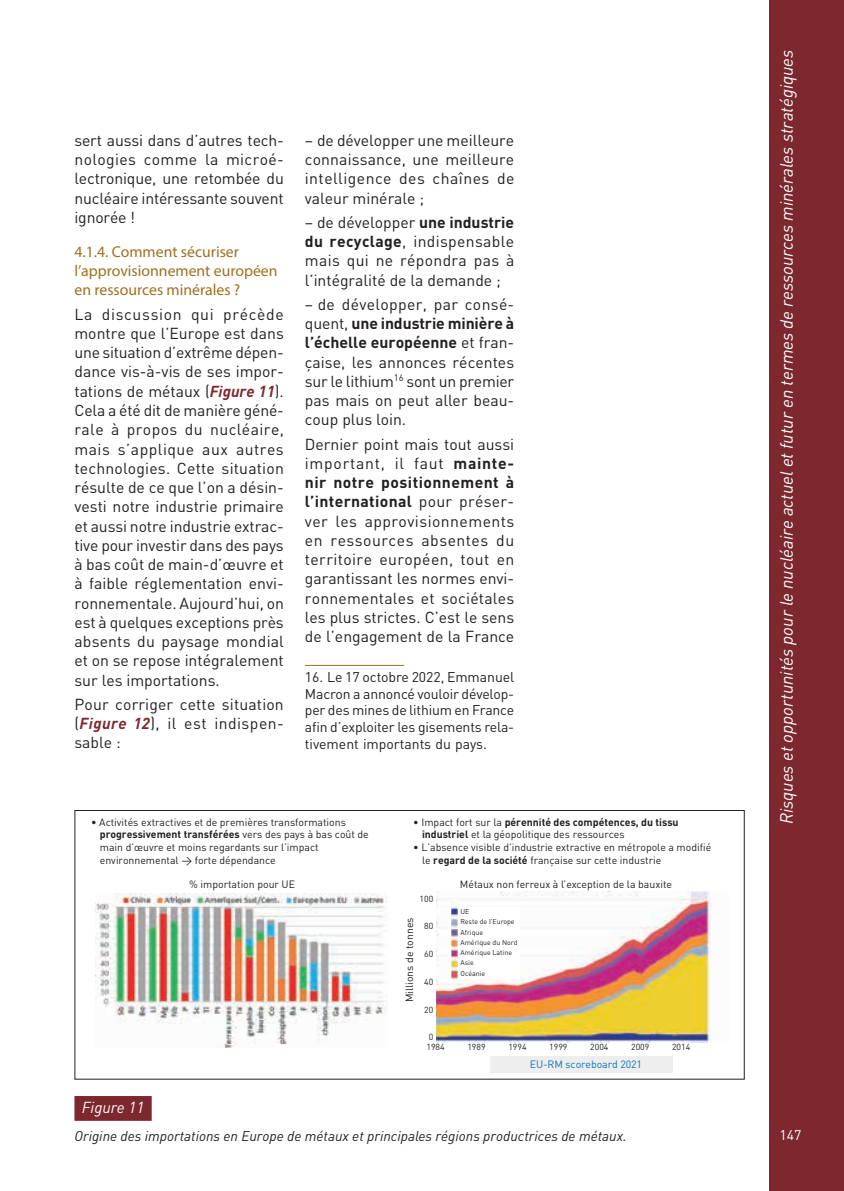
<style>
.page{position:relative;width:844px;height:1191px;background:#fff}
.page>*{position:absolute;margin:0;border:0;box-sizing:border-box;transform-origin:0 0}
.t1{font:italic 17.5px "DINOT";color:#fff}
.Texte_courant{font:15.75px/19.2px "DINOT";color:#231f20;text-align:justify}
.Intertitre_3{font:15.75px/19.2px "Myriad Pro";color:#9f7020}
.Figure_numero{font:italic 15.75px "DINOT";color:#fff}
.Notes{font:14px/16.6px "DINOT";letter-spacing:-.01em;color:#231f20;text-align:justify}
.Figure_titre{font:italic 14px "DINOT";color:#231f20}
.t2{font:14px "DINOT";color:#fff}
.t3{font:10.5px/12.6px "DINOT";color:#231f20}
.t4{font:10.5px "DINOT";letter-spacing:-.005em;color:#0b74bb}
.t5{font:8.75px "DINOT";color:#231f20}
.t6{font:7px/10.5px "DINOT";color:#231f20}
.s1{font-weight:700;font-style:italic;color:#7d272f}
.s2{font-weight:700}
</style>
<div class="page">
<div style="left:769px;top:0;width:74px;height:1191px;background:#7d272f"></div>
<hr style="left:305px;top:665px;width:99px;height:1px;background:#9f7020">
<div style="left:74px;top:1096px;width:78px;height:24px;background:#7d272f"></div>
<img style="left:436px;top:891px;width:276px;height:151px">
<div style="left:490px;top:1056px;width:182px;height:17px;background:#edeeed"></div>
<img style="left:96px;top:894px;width:291px;height:154px">
<div style="left:448px;top:907px;width:71px;height:71px;background:#fff"></div>
<img style="left:451px;top:899px;width:6px;height:82px">
<div style="left:74px;top:810px;width:670px;height:269px;border:1px solid #231f20"></div>
<p class="Texte_courant" style="left:74px;top:130px;width:211px">sert aussi dans d’autres tech&shy;nologies comme la microé&shy;lectronique, une retombée du nucléaire intéressante souvent ignorée !</p>
<p class="Intertitre_3" style="left:74px;top:242px;width:204px">4.1.4. Comment sécuriser l’approvisionnement européen en ressources minérales ?</p>
<p class="Texte_courant" style="left:74px;top:304px;width:211px">La discussion qui précède montre que l’Europe est dans une situation d’extrême dépen&shy;dance vis-à-vis de ses impor&shy;tations de métaux (<span class="s1">Figure 11</span>).<br>Cela a été dit de manière géné&shy;rale à propos du nucléaire, mais s’applique aux autres technologies. Cette situation résulte de ce que l’on a désin&shy;vesti notre industrie primaire et aussi notre industrie extrac&shy;tive pour investir dans des pays à bas coût de main-d’œuvre et à faible réglementation envi&shy;ronnementale. Aujourd’hui, on est à quelques exceptions près absents du paysage mondial et on se repose intégralement sur les importations.</p>
<p class="Texte_courant" style="left:74px;top:694px;width:211px">Pour corriger cette situation (<span class="s1">Figure 12</span>), il est indispen&shy;sable :</p>
<p class="Texte_courant" style="left:305px;top:130px;width:211px">– de développer une meilleure connaissance, une meilleure intelligence des chaînes de valeur minérale ;</p>
<p class="Texte_courant" style="left:305px;top:212px;width:211px">– de développer <span class="s2">une industrie du recyclage</span>, indispensable mais qui ne répondra pas à l’intégralité de la demande ;</p>
<p class="Texte_courant" style="left:305px;top:294px;width:211px">– de développer, par consé&shy;quent, <span class="s2">une industrie minière à l’échelle européenne</span> et fran&shy;çaise, les annonces récentes sur le lithium<sup>16</sup> sont un premier pas mais on peut aller beau&shy;coup plus loin.</p>
<p class="Texte_courant" style="left:305px;top:434px;width:211px">Dernier point mais tout aussi important, il faut <span class="s2">mainte&shy;nir notre positionnement à l’international</span> pour préser&shy;ver les approvisionnements en ressources absentes du territoire européen, tout en garantissant les normes envi&shy;ronnementales et sociétales les plus strictes. C’est le sens de l’engagement de la France</p>
<p class="Notes" style="left:305px;top:668px;width:211px">16. Le 17 octobre 2022, Emmanuel Macron a annoncé vouloir dévelop&shy;per des mines de lithium en France afin d’exploiter les gisements rela&shy;tivement importants du pays.</p>
<p class="t3" style="left:100px;top:815px;width:270px;text-indent:-9px">• Activités extractives et de premières transformations <span class="s2">progressivement transférées</span> vers des pays à bas coût de main d’œuvre et moins regardants sur l’impact environnemental → forte dépendance</p>
<p class="t3" style="left:422px;top:815px;width:258px;text-indent:-9px">• Impact fort sur la <span class="s2">pérennité des compétences, du tissu industriel</span> et la géopolitique des ressources</p>
<p class="t3" style="left:422px;top:840px;width:290px;text-indent:-9px">• L’absence visible d’industrie extractive en métropole a modifié le <span class="s2">regard de la société</span> française sur cette industrie</p>
<p class="t3" style="left:189px;top:877px;width:107px">% importation pour UE</p>
<p class="t3" style="left:460px;top:877px;width:213px">Métaux non ferreux à l’exception de la bauxite</p>
<p class="t6" style="left:460px;top:906px;width:10px">UE</p>
<p class="t6" style="left:460px;top:947px;width:53px">Amérique Latine<br>Asie<br>Océanie</p>
<p class="t5" style="left:419px;top:893px;width:15px">100</p>
<p class="t5" style="left:424px;top:921px;width:11px">80</p>
<p class="t5" style="left:424px;top:948px;width:11px">60</p>
<p class="t5" style="left:424px;top:976px;width:11px">40</p>
<p class="t5" style="left:424px;top:1004px;width:11px">20</p>
<p class="t5" style="left:428px;top:1031px;width:6px">0</p>
<p class="t3" style="left:403px;top:1002px;width:86px;rotate:-90deg">Millions de tonnes</p>
<p class="t6" style="left:460px;top:916px;width:56px">Reste de l’Europe</p>
<p class="t6" style="left:460px;top:927px;width:58px">Afrique<br>Amérique du Nord</p>
<p class="t5" style="left:426px;top:1041px;width:20px">1984</p>
<p class="t5" style="left:467px;top:1041px;width:20px">1989</p>
<p class="t5" style="left:508px;top:1041px;width:20px">1994</p>
<p class="t5" style="left:549px;top:1041px;width:20px">1999</p>
<p class="t5" style="left:590px;top:1041px;width:20px">2004</p>
<p class="t5" style="left:631px;top:1041px;width:20px">2009</p>
<p class="t5" style="left:672px;top:1041px;width:20px">2014</p>
<p class="t4" style="left:529px;top:1057px;width:114px">EU-RM scoreboard 2021</p>
<p class="Figure_numero" style="left:82px;top:1098px;width:64px">Figure 11</p>
<p class="Figure_titre" style="left:74px;top:1127px;width:553px">Origine des importations en Europe de métaux et principales régions productrices de métaux.</p>
<p class="t1" style="left:775px;top:824px;width:776px;rotate:-90deg">Risques et opportunités pour le nucléaire actuel et futur en termes de ressources minérales stratégiques</p>
<p class="t2" style="left:779px;top:1125px;width:23px">147</p>
</div>
